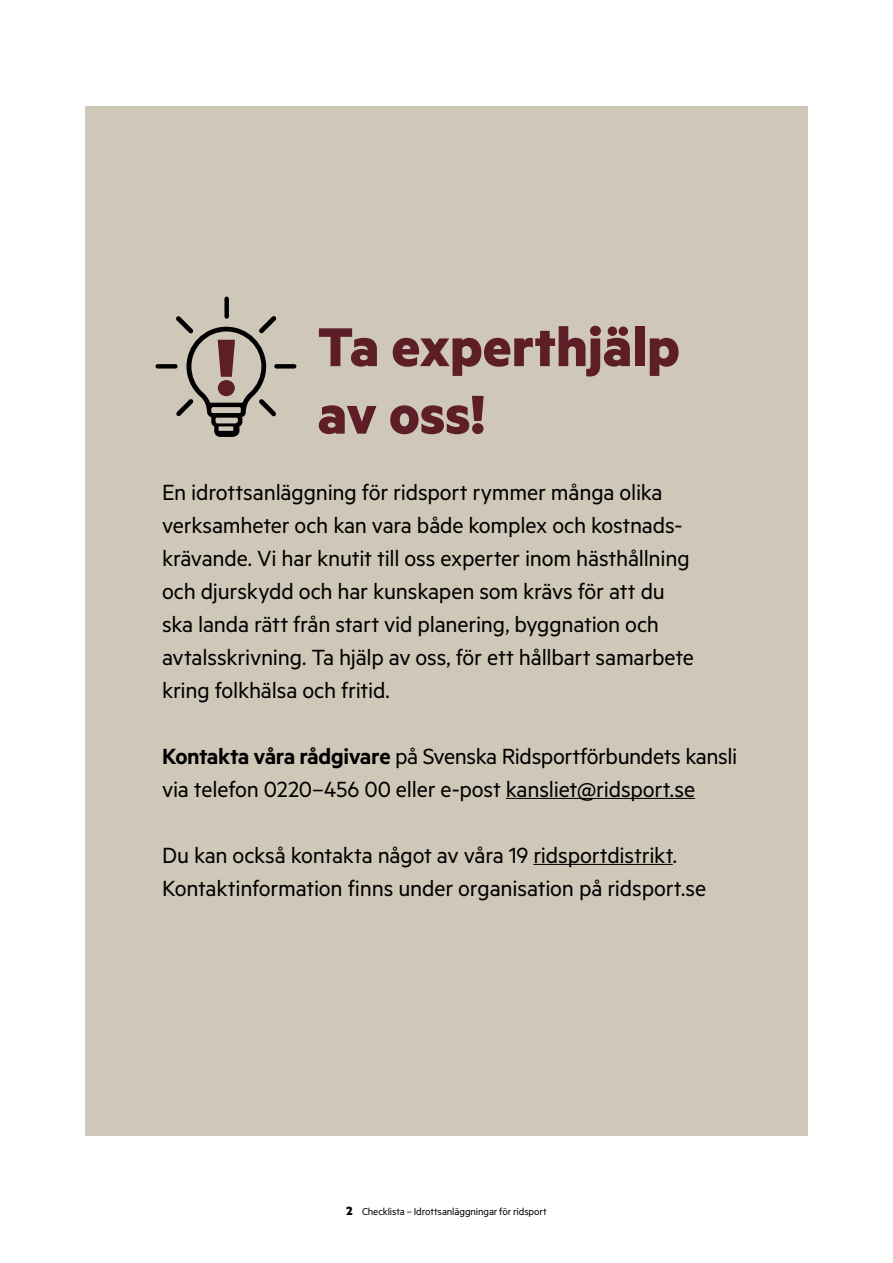
<style>
.page{position:relative;width:893px;height:1263px;background:#fff}
.page>*{position:absolute;margin:0;border:0;box-sizing:border-box;transform-origin:0 0}
.Rubrik_41_pkt{font:700 90.75px "Metric";color:#5d1e27}
.t1{font:700 61.5px/67.5px "Metric";color:#5d1e27}
.Faktatext{font:24.75px/33px "Metric";letter-spacing:-.01em;color:#000}
.t2{font:11.25px "Metric";letter-spacing:-.01em;color:#000}
.s1{font-weight:600}
.s2{font-weight:700;font-size:13.5px}
</style>
<div class="page">
<div style="left:85px;top:106px;width:723px;height:1029px;background:#cfc7b8"></div>
<hr style="left:506px;top:798px;width:189px;height:1px;background:#000">
<hr style="left:533px;top:864px;width:140px;height:1px;background:#000">
<div style="left:224px;top:297px;width:5px;height:22px;background:#000;border-radius:2px"></div>
<div style="left:274px;top:364px;width:22px;height:5px;background:#000;border-radius:2px"></div>
<div style="left:155px;top:364px;width:23px;height:5px;background:#000;border-radius:2px"></div>
<svg style="left:176px;top:316px;width:100px;height:121px"></svg>
<p class="Rubrik_41_pkt" style="left:215px;top:312px;width:23px">!</p>
<p class="t1" style="left:318px;top:311px;width:363px">Ta experthjälp av oss!</p>
<p class="Faktatext" style="left:162px;top:475px;width:533px">En idrottsanläggning för ridsport rymmer många olika verksamheter och kan vara både komplex och kostnads&shy;krävande. Vi har knutit till oss experter inom hästhållning och djurskydd och har kunskapen som krävs för att du ska landa rätt från start vid planering, byggnation och avtalsskrivning. Ta hjälp av oss, för ett hållbart samarbete kring folkhälsa och fritid.</p>
<p class="Faktatext" style="left:162px;top:739px;width:577px"><span class="s1">Kontakta våra rådgivare</span> på Svenska Ridsportförbundets kansli via telefon 0220–456 00 eller e-post kansliet@ridsport.se</p>
<p class="Faktatext" style="left:162px;top:838px;width:546px">Du kan också kontakta något av våra 19 ridsportdistrikt.<br>Kontaktinformation finns under organisation på ridsport.se</p>
<p class="t2" style="left:346px;top:1205px;width:202px"><span class="s2">2</span> Checklista – Idrottsanläggningar för ridsport</p>
</div>
